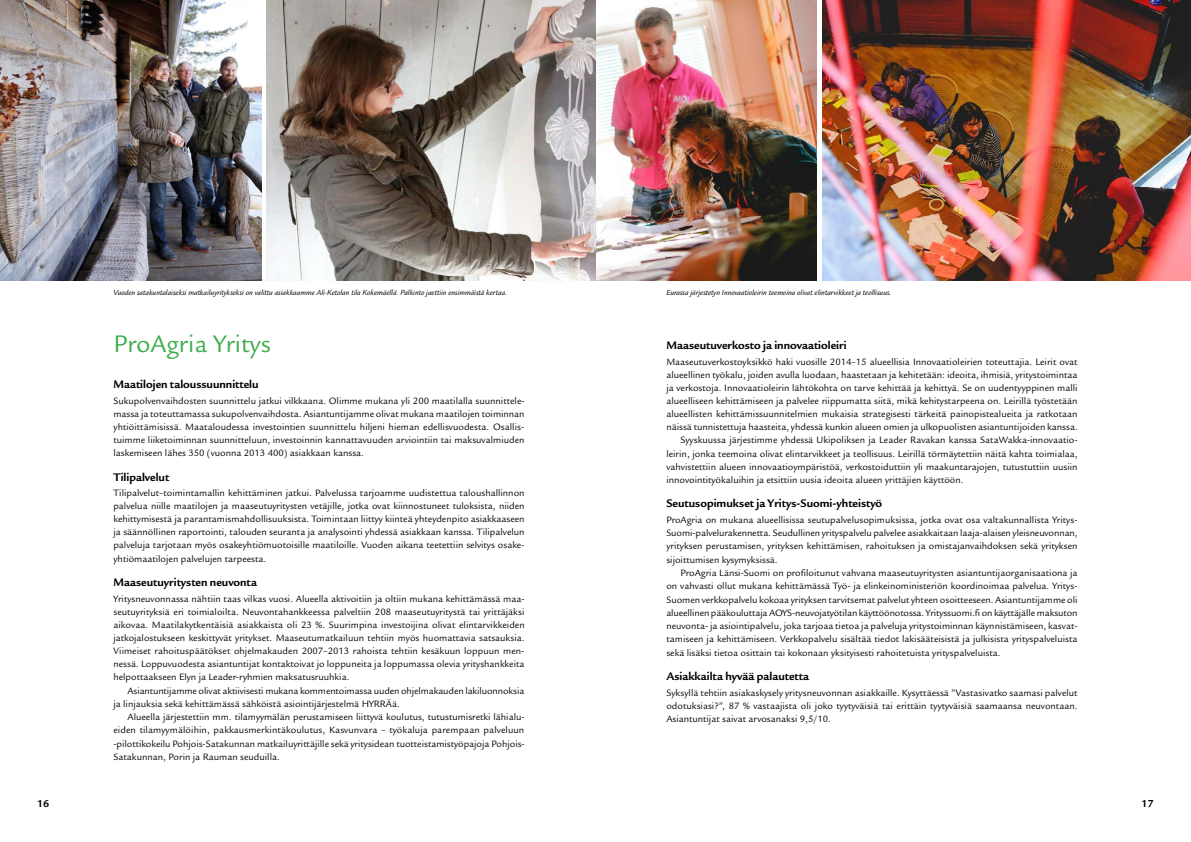
<style>
.page{position:relative;width:1191px;height:842px;background:#fff}
.page>*{position:absolute;margin:0;border:0;box-sizing:border-box;transform-origin:0 0}
.t1{font:26px "Legacy Sans ITC Std";color:#3cac49}
.t2{font:700 12px "Legacy Sans ITC Std";color:#000}
.t3{font:700 11px "Legacy Sans ITC Std";color:#000}
.t4{font:10px/13.1px "Legacy Sans ITC Std";color:#000;text-align:justify}
.t5{font:italic 8px "Legacy Sans ITC Std";color:#000}
</style>
<div class="page">
<img style="left:822px;top:0;width:369px;height:280px">
<img style="left:266px;top:0;width:550px;height:280px">
<img style="left:0;top:0;width:261px;height:280px">
<p class="t5" style="left:113px;top:288px;width:395px">Vuoden satakuntalaiseksi matkailuyritykseksi on valittu asiakkaamme Ali-Ketolan tila Kokemäellä. Palkinto jaettiin ensimmäistä kertaa.</p>
<p class="t5" style="left:666px;top:288px;width:227px">Eurassa järjestetyn Innovaatioleirin teemoina olivat elintarvikkeet ja teollisuus.</p>
<h1 class="t1" style="left:113px;top:329px;width:159px">ProAgria Yritys</h1>
<p class="t2" style="left:113px;top:377px;width:147px">Maatilojen taloussuunnittelu</p>
<p class="t4" style="left:113px;top:394px;width:413px">Sukupolvenvaihdosten suunnittelu jatkui vilkkaana. Olimme mukana yli 200 maatilalla suunnittele&shy;massa ja toteuttamassa sukupolvenvaihdosta. Asiantuntijamme olivat mukana maatilojen toiminnan yhtiöittämisissä. Maataloudessa investointien suunnittelu hiljeni hieman edellisvuodesta. Osallis&shy;tuimme liiketoiminnan suunnitteluun, investoinnin kannattavuuden arviointiin tai maksuvalmiuden laskemiseen lähes 350 (vuonna 2013 400) asiakkaan kanssa.</p>
<p class="t2" style="left:113px;top:470px;width:57px">Tilipalvelut</p>
<p class="t4" style="left:113px;top:487px;width:413px">Tilipalvelut–toimintamallin kehittäminen jatkui. Palvelussa tarjoamme uudistettua taloushallinnon palvelua niille maatilojen ja maaseutuyritysten vetäjille, jotka ovat kiinnostuneet tuloksista, niiden kehittymisestä ja parantamismahdollisuuksista. Toimintaan liittyy kiinteä yhteydenpito asiakkaaseen ja säännöllinen raportointi, talouden seuranta ja analysointi yhdessä asiakkaan kanssa. Tilipalvelun palveluja tarjotaan myös osakeyhtiömuotoisille maatiloille. Vuoden aikana teetettiin selvitys osake&shy;yhtiömaatilojen palvelujen tarpeesta.</p>
<p class="t2" style="left:113px;top:575px;width:145px">Maaseutuyritysten neuvonta</p>
<p class="t4" style="left:113px;top:592px;width:413px">Yritysneuvonnassa nähtiin taas vilkas vuosi. Alueella aktivoitiin ja oltiin mukana kehittämässä maa&shy;seutuyrityksiä eri toimialoilta. Neuvontahankkeessa palveltiin 208 maaseutuyritystä tai yrittäjäksi aikovaa. Maatilakytkentäisiä asiakkaista oli 23 %. Suurimpina investoijina olivat elintarvikkeiden jatkojalostukseen keskittyvät yritykset. Maaseutumatkailuun tehtiin myös huomattavia satsauksia.<br>Viimeiset rahoituspäätökset ohjelmakauden 2007–2013 rahoista tehtiin kesäkuun loppuun men&shy;nessä. Loppuvuodesta asiantuntijat kontaktoivat jo loppuneita ja loppumassa olevia yrityshankkeita helpottaakseen Elyn ja Leader-ryhmien maksatusruuhkia.</p>
<p class="t4" style="left:113px;top:684px;width:412px;text-indent:14px">Asiantuntijamme olivat aktiivisesti mukana kommentoimassa uuden ohjelmakauden lakiluonnoksia ja linjauksia sekä kehittämässä sähköistä asiointijärjestelmä HYRRÄä.</p>
<p class="t4" style="left:113px;top:710px;width:413px;text-indent:14px">Alueella järjestettiin mm. tilamyymälän perustamiseen liittyvä koulutus, tutustumisretki lähialu&shy;eiden tilamyymälöihin, pakkausmerkintäkoulutus, Kasvunvara – työkaluja parempaan palveluun -pilottikokeilu Pohjois-Satakunnan matkailuyrittäjille sekä yritysidean tuotteistamistyöpajoja Pohjois-Satakunnan, Porin ja Rauman seuduilla.</p>
<p class="t2" style="left:666px;top:338px;width:182px">Maaseutuverkosto ja innovaatioleiri</p>
<p class="t4" style="left:666px;top:355px;width:413px">Maaseutuverkostoyksikkö haki vuosille 2014–15 alueellisia Innovaatioleirien toteuttajia. Leirit ovat</p>
<p class="t4" style="left:666px;top:368px;width:413px">alueellinen työkalu, joiden avulla luodaan, haastetaan ja kehitetään: ideoita, ihmisiä, yritystoimintaa</p>
<p class="t4" style="left:666px;top:381px;width:413px">ja verkostoja. Innovaatioleirin lähtökohta on tarve kehittää ja kehittyä. Se on uudentyyppinen malli</p>
<p class="t4" style="left:666px;top:394px;width:413px">alueelliseen kehittämiseen ja palvelee riippumatta siitä, mikä kehitystarpeena on. Leirillä työstetään</p>
<p class="t4" style="left:666px;top:407px;width:413px">alueellisten kehittämissuunnitelmien mukaisia strategisesti tärkeitä painopistealueita ja ratkotaan</p>
<p class="t4" style="left:666px;top:420px;width:413px">näissä tunnistettuja haasteita, yhdessä kunkin alueen omien ja ulkopuolisten asiantuntijoiden kanssa.</p>
<p class="t4" style="left:680px;top:434px;width:398px">Syyskuussa järjestimme yhdessä Ukipoliksen ja Leader Ravakan kanssa SataWakka-innovaatio-</p>
<p class="t4" style="left:666px;top:447px;width:413px">leirin, jonka teemoina olivat elintarvikkeet ja teollisuus. Leirillä törmäytettiin näitä kahta toimialaa,</p>
<p class="t4" style="left:666px;top:460px;width:413px">vahvistettiin alueen innovaatioympäristöä, verkostoiduttiin yli maakuntarajojen, tutustuttiin uusiin</p>
<p class="t4" style="left:666px;top:473px;width:299px">innovointityökaluihin ja etsittiin uusia ideoita alueen yrittäjien käyttöön.</p>
<p class="t2" style="left:666px;top:497px;width:217px">Seutusopimukset ja Yritys-Suomi-yhteistyö</p>
<p class="t4" style="left:666px;top:514px;width:413px">ProAgria on mukana alueellisissa seutupalvelusopimuksissa, jotka ovat osa valtakunnallista Yritys-Suomi-palvelurakennetta. Seudullinen yrityspalvelu palvelee asiakkaitaan laaja-alaisen yleisneuvonnan, yrityksen perustamisen, yrityksen kehittämisen, rahoituksen ja omistajanvaihdoksen sekä yrityksen sijoittumisen kysymyksissä.</p>
<p class="t4" style="left:666px;top:566px;width:413px;text-indent:14px">ProAgria Länsi-Suomi on profiloitunut vahvana maaseutuyritysten asiantuntijaorganisaationa ja on vahvasti ollut mukana kehittämässä Työ- ja elinkeinoministeriön koordinoimaa palvelua. Yritys-Suomen verkkopalvelu kokoaa yrityksen tarvitsemat palvelut yhteen osoitteeseen. Asiantuntijamme oli alueellinen pääkouluttaja AOYS-neuvojatyötilan käyttöönotossa. Yrityssuomi.fi on käyttäjälle maksuton neuvonta- ja asiointipalvelu, joka tarjoaa tietoa ja palveluja yritystoiminnan käynnistämiseen, kasvat&shy;tamiseen ja kehittämiseen. Verkkopalvelu sisältää tiedot lakisääteisistä ja julkisista yrityspalveluista sekä lisäksi tietoa osittain tai kokonaan yksityisesti rahoitetuista yrityspalveluista.</p>
<p class="t2" style="left:666px;top:669px;width:144px">Asiakkailta hyvää palautetta</p>
<p class="t4" style="left:666px;top:686px;width:413px">Syksyllä tehtiin asiakaskysely yritysneuvonnan asiakkaille. Kysyttäessä ”Vastasivatko saamasi palvelut odotuksiasi?”, 87 % vastaajista oli joko tyytyväisiä tai erittäin tyytyväisiä saamaansa neuvontaan.<br>Asiantuntijat saivat arvosanaksi 9,5/10.</p>
<p class="t3" style="left:37px;top:797px;width:14px">16</p>
<p class="t3" style="left:1141px;top:797px;width:14px">17</p>
</div>
